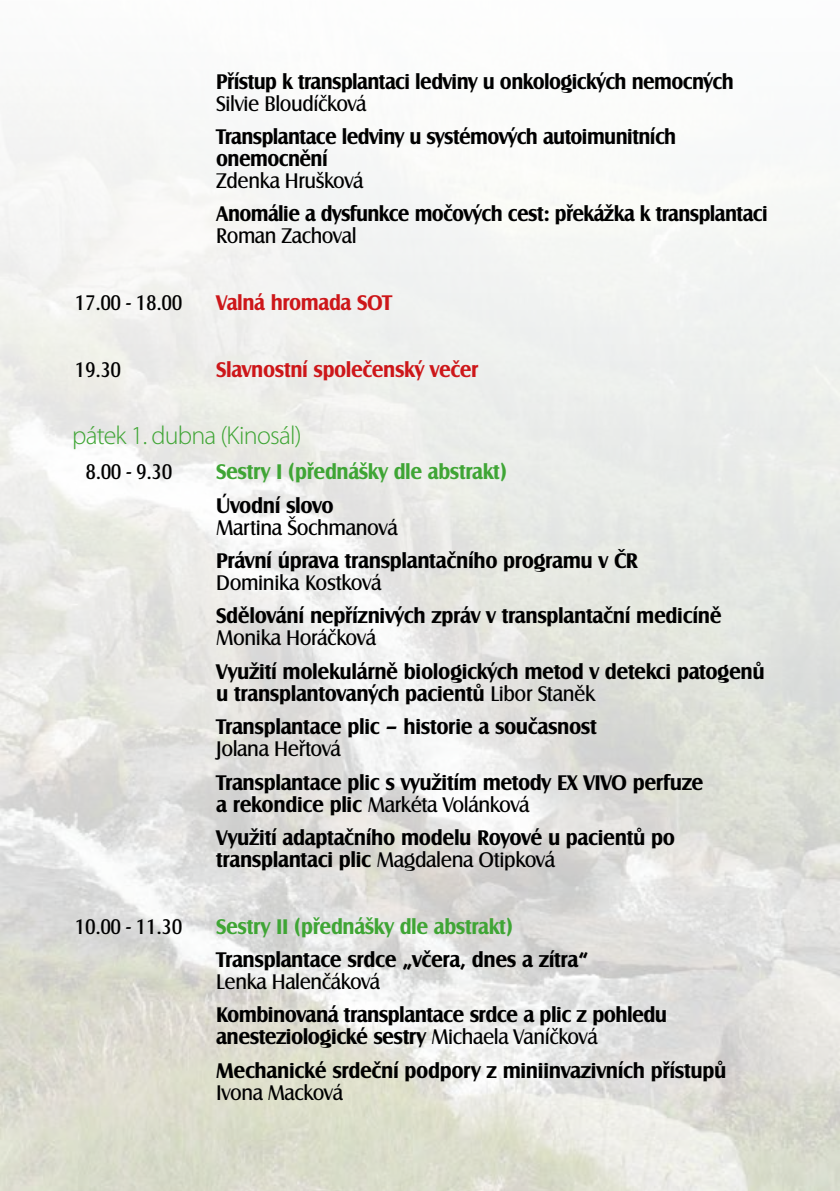
<style>
.page{position:relative;width:840px;height:1191px;background:#fff}
.page>*{position:absolute;margin:0;border:0;box-sizing:border-box;transform-origin:0 0}
.t1{font:300 26px "Myriad Pro";letter-spacing:-.03em;color:#3fa535}
.t2{font:700 22px/22px "Castle TCE";letter-spacing:-.02em;color:#000;scale:.96 1}
.t3{font:700 22px/22px "Castle TCE";letter-spacing:-.02em;color:#000;scale:.94 1}
.t4{font:22px "Castle TCE Boo";letter-spacing:-.02em;color:#000;scale:.95 1}
.t5{font:22px "Castle TCE Boo";letter-spacing:-.02em;color:#000;scale:.96 1}
.t6{font:700 22px "Castle TCE";letter-spacing:-.02em;color:#3fa535;scale:.95 1}
.t7{font:700 22px "Castle TCE";letter-spacing:-.02em;color:#cd171a;scale:.95 1}
.s1{font-family:"Castle TCE Boo";font-weight:400}
.s2{font-family:"Castle TCE";font-weight:700}
</style>
<div class="page">
<p class="t3" style="left:216px;top:70px;width:551px">Přístup k transplantaci ledviny u onkologických nemocných</p>
<p class="t4" style="left:216px;top:91px;width:160px">Silvie Bloudíčková</p>
<p class="t3" style="left:216px;top:125px;width:490px">Transplantace ledviny u systémových autoimunitních onemocnění</p>
<p class="t4" style="left:216px;top:168px;width:156px">Zdenka Hrušková</p>
<p class="t3" style="left:216px;top:203px;width:588px">Anomálie a dysfunkce močových cest: překážka k transplantaci</p>
<p class="t4" style="left:216px;top:223px;width:149px">Roman Zachoval</p>
<p class="t4" style="left:75px;top:290px;width:114px">17.00 - 18.00</p>
<p class="t7" style="left:216px;top:290px;width:186px">Valná hromada SOT</p>
<p class="t4" style="left:75px;top:357px;width:50px">19.30</p>
<p class="t7" style="left:216px;top:356px;width:277px">Slavnostní společenský večer</p>
<p class="t1" style="left:72px;top:420px;width:231px">pátek 1. dubna (Kinosál)</p>
<p class="t4" style="left:85px;top:459px;width:93px">8.00 - 9.30</p>
<p class="t6" style="left:216px;top:459px;width:307px">Sestry I (přednášky dle abstrakt)</p>
<p class="t2" style="left:216px;top:494px;width:124px">Úvodní slovo</p>
<p class="t5" style="left:216px;top:515px;width:190px">Martina Šochmanová</p>
<p class="t2" style="left:216px;top:549px;width:440px">Právní úprava transplantačního programu v ČR</p>
<p class="t5" style="left:216px;top:570px;width:173px">Dominika Kostková</p>
<p class="t2" style="left:216px;top:605px;width:528px">Sdělování nepříznivých zpráv v transplantační medicíně</p>
<p class="t5" style="left:216px;top:625px;width:168px">Monika Horáčková</p>
<p class="t2" style="left:216px;top:660px;width:572px">Využití molekulárně biologických metod v detekci patogenů u transplantovaných pacientů <span class="s1">Libor Staněk</span></p>
<p class="t2" style="left:216px;top:715px;width:398px">Transplantace plic – historie a současnost</p>
<p class="t5" style="left:216px;top:736px;width:131px">Jolana Heřtová</p>
<p class="t2" style="left:216px;top:771px;width:508px">Transplantace plic s využitím metody EX VIVO perfuze</p>
<p class="t5" style="left:216px;top:791px;width:328px"><span class="s2">a rekondice plic</span> Markéta Volánková</p>
<p class="t2" style="left:216px;top:826px;width:479px">Využití adaptačního modelu Royové u pacientů po transplantaci plic <span class="s1">Magdalena Otipková</span></p>
<p class="t4" style="left:75px;top:913px;width:114px">10.00 - 11.30</p>
<p class="t6" style="left:216px;top:913px;width:314px">Sestry II (přednášky dle abstrakt)</p>
<p class="t2" style="left:216px;top:948px;width:389px">Transplantace srdce „včera, dnes a zítra“</p>
<p class="t4" style="left:216px;top:969px;width:174px">Lenka Halenčáková</p>
<p class="t2" style="left:216px;top:1004px;width:471px">Kombinovaná transplantace srdce a plic z pohledu anesteziologické sestry <span class="s1">Michaela Vaníčková</span></p>
<p class="t2" style="left:216px;top:1059px;width:532px">Mechanické srdeční podpory z miniinvazivních přístupů</p>
<p class="t4" style="left:216px;top:1079px;width:135px">Ivona Macková</p>
</div>
